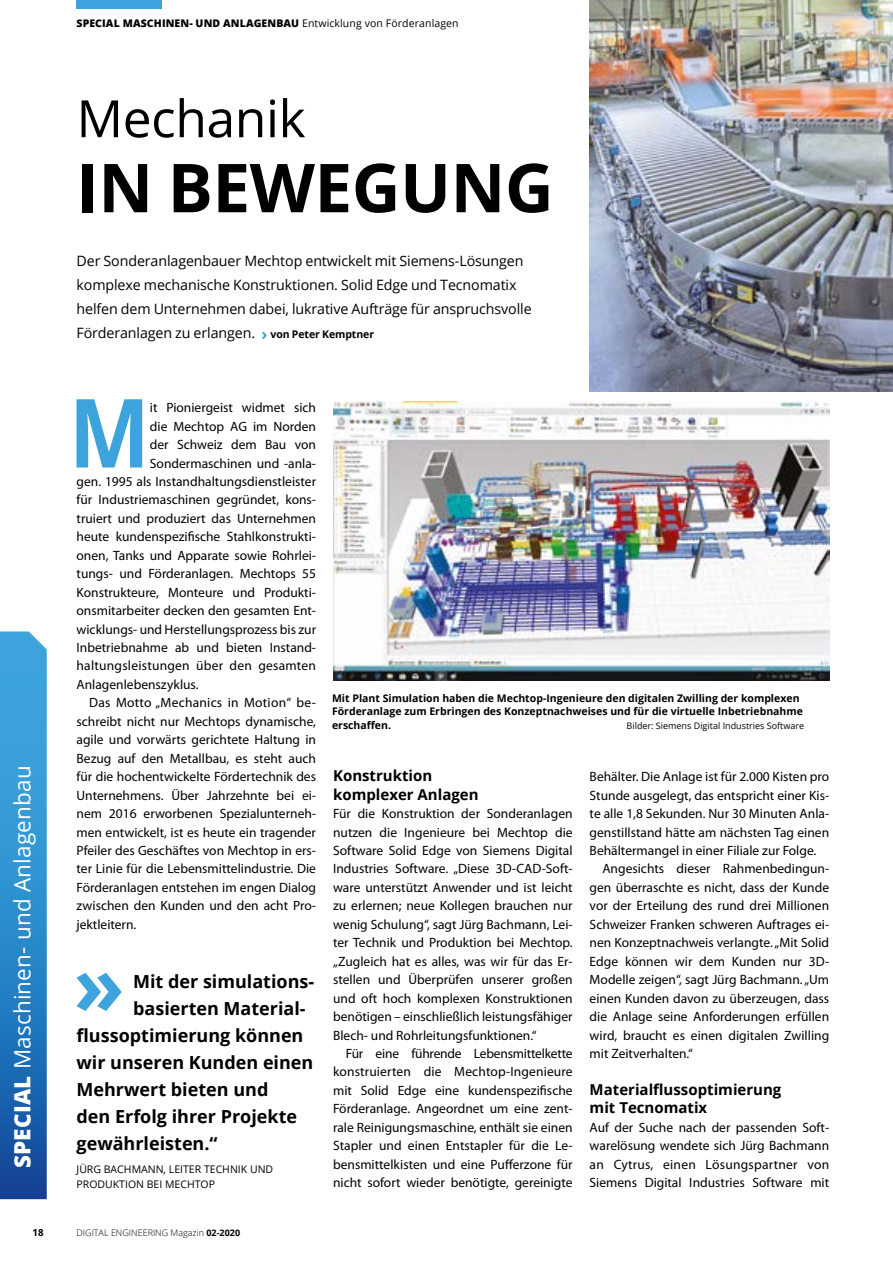
<style>
.page{position:relative;width:893px;height:1263px;background:#fff}
.page>*{position:absolute;margin:0;border:0;box-sizing:border-box;transform-origin:0 0}
.L_Initial{font:700 95.55px "Open Sans";color:#3ca3dc;scale:.9 1}
.L{font:700 83.7px "Open Sans";color:#3ca3dc}
.T{font:700 67.5px "Open Sans";letter-spacing:-.01em;color:#000}
.T_klein{font:51.6px "Open Sans";letter-spacing:-.01em;color:#000}
.DZ{font:22.35px "Open Sans";letter-spacing:.01em;color:#fff}
.L-2{font:700 18px "Open Sans";color:#000}
.ZT{font:700 15px/18.5px "Open Sans";color:#000}
.V{font:14.25px/24px "Open Sans";letter-spacing:-.01em;color:#000}
.L-3{font:13.5px/18.5px "Myriad Pro";color:#000;text-align:justify}
.L_ohne_EZ{font:13.5px/18.5px "Myriad Pro";color:#000;text-align:justify}
.L_Initial-2{font:13.5px "Myriad Pro";color:#000}
.L_Initial-3{font:13.5px "Myriad Pro";letter-spacing:.02em;color:#000}
.BU{font:700 10.5px/13.5px "Open Sans";color:#000}
.DZ-2{font:800 10.5px "Open Sans";letter-spacing:.01em;color:#000}
.L-4{font:10.5px/15px "Open Sans";color:#000}
.t1{font:700 9.75px "Open Sans";color:#000}
.BU-2{font:9px "Open Sans";color:#000}
.t2{font:300 9px "Open Sans";color:#000}
.s1{font-weight:400}
.s2{font-weight:700;font-size:16.5px;color:#3ca3dc}
.s3{font-weight:700;font-size:10.5px}
.s4{font-weight:800}
.s5{font-weight:700}
</style>
<div class="page">
<svg style="left:0;top:631px;width:47px;height:568px;background:#2c85c6"></svg>
<div style="left:77px;top:0;width:85px;height:9px;background:#3ca3dc"></div>
<img style="left:590px;top:0;width:303px;height:392px">
<img style="left:333px;top:402px;width:496px;height:279px">
<p class="DZ-2" style="left:77px;top:15px;width:384px">SPECIAL MASCHINEN- UND ANLAGENBAU <span class="s1">Entwicklung von Förderanlagen</span></p>
<p class="T_klein" style="left:77px;top:83px;width:231px">Mechanik</p>
<p class="T" style="left:77px;top:140px;width:479px">IN BEWEGUNG</p>
<p class="V" style="left:77px;top:248px;width:457px">Der Sonderanlagenbauer Mechtop entwickelt mit Siemens-Lösungen komplexe mechanische Konstruktionen. Solid Edge und Tecnomatix helfen dem Unternehmen dabei, lukrative Aufträge für anspruchsvolle Förderanlagen zu erlangen. <span class="s2">›</span> <span class="s3">von Peter Kemptner</span></p>
<p class="L_Initial" style="left:69px;top:365px;width:92px">M</p>
<p class="L_Initial-2" style="left:150px;top:399px;width:168px">it Pioniergeist widmet sich</p>
<p class="L_Initial-2" style="left:150px;top:418px;width:168px">die Mechtop AG im Norden</p>
<p class="L_Initial-2" style="left:150px;top:436px;width:168px">der Schweiz dem Bau von</p>
<p class="L_Initial-2" style="left:150px;top:455px;width:168px">Sondermaschinen und -anla-</p>
<p class="L_Initial-2" style="left:77px;top:473px;width:241px">gen. 1995 als Instandhaltungsdienstleister</p>
<p class="L_Initial-2" style="left:77px;top:492px;width:241px">für Industriemaschinen gegründet, kons-</p>
<p class="L_Initial-2" style="left:77px;top:510px;width:241px">truiert und produziert das Unternehmen</p>
<p class="L_Initial-2" style="left:77px;top:528px;width:241px">heute kundenspezifische Stahlkonstrukti-</p>
<p class="L_Initial-2" style="left:77px;top:547px;width:241px">onen, Tanks und Apparate sowie Rohrlei-</p>
<p class="L_Initial-2" style="left:77px;top:565px;width:241px">tungs- und Förderanlagen. Mechtops 55</p>
<p class="L_Initial-2" style="left:77px;top:584px;width:241px">Konstrukteure, Monteure und Produkti-</p>
<p class="L_Initial-2" style="left:77px;top:602px;width:241px">onsmitarbeiter decken den gesamten Ent-</p>
<p class="L_Initial-2" style="left:77px;top:621px;width:241px">wicklungs- und Herstellungsprozess bis zur</p>
<p class="L_Initial-2" style="left:77px;top:639px;width:241px">Inbetriebnahme ab und bieten Instand-</p>
<p class="L_Initial-3" style="left:77px;top:658px;width:241px">haltungsleistungen über den gesamten</p>
<p class="L_Initial-2" style="left:77px;top:676px;width:124px">Anlagenlebenszyklus.</p>
<p class="L-3" style="left:77px;top:693px;width:241px;text-indent:13px">Das Motto „Mechanics in Motion“ be&shy;schreibt nicht nur Mechtops dynamische, agile und vorwärts gerichtete Haltung in Bezug auf den Metallbau, es steht auch für die hochentwickelte Fördertechnik des Unternehmens. Über Jahrzehnte bei ei&shy;nem 2016 erworbenen Spezialunterneh&shy;men entwickelt, ist es heute ein tragender Pfeiler des Geschäftes von Mechtop in ers&shy;ter Linie für die Lebensmittelindustrie. Die Förderanlagen entstehen im engen Dialog zwischen den Kunden und den acht Pro&shy;jektleitern.</p>
<p class="BU" style="left:332px;top:691px;width:472px">Mit Plant Simulation haben die Mechtop-Ingenieure den digitalen Zwilling der komplexen<br>Förderanlage zum Erbringen des Konzeptnachweises und für die virtuelle Inbetriebnahme erschaffen.</p>
<p class="BU-2" style="left:627px;top:719px;width:179px">Bilder: Siemens Digital Industries Software</p>
<p class="DZ" style="left:7px;top:1168px;width:404px;rotate:-90deg"><span class="s4">SPECIAL</span> Maschinen- und Anlagenbau</p>
<p class="L-3" style="left:590px;top:767px;width:241px">Behä lter. Die Anlage ist für 2.000 Kisten pro Stunde ausgelegt, das entspricht einer Kis&shy;te alle 1,8 Sekunden. Nur 30 Minuten Anla&shy;genstillstand hätte am nächsten Tag einen Behältermangel in einer Filiale zur Folge.</p>
<p class="ZT" style="left:333px;top:766px;width:147px">Konstruktion komplexer Anlagen</p>
<p class="L_ohne_EZ" style="left:333px;top:804px;width:241px">Für die Konstruktion der Sonderanlagen nutzen die Ingenieure bei Mechtop die Software Solid Edge von Siemens Digital Industries Software. „Diese 3D-CAD-Soft&shy;ware unterstützt Anwender und ist leicht zu erlernen; neue Kollegen brauchen nur wenig Schulung“, sagt Jü rg Bachmann, Lei&shy;ter Technik und Produktion bei Mechtop. „Zugleich hat es alles, was wir für das Er&shy;stellen und Überprüfen unserer großen und oft hoch komplexen Konstruktionen benötigen – einschließlich leistungsfähiger Blech- und Rohrleitungsfunktionen.“</p>
<p class="L-3" style="left:333px;top:1044px;width:241px;text-indent:13px">Für eine fü hrende Lebensmittelkette konstruierten die Mechtop-Ingenieure mit Solid Edge eine kundenspezifische Förderanlage. Angeordnet um eine zent&shy;rale Reinigungsmaschine, enthält sie einen Stapler und einen Entstapler für die Le&shy;bensmittelkisten und eine Pufferzone für nicht sofort wieder benötigte, gereinigte</p>
<p class="L-3" style="left:590px;top:859px;width:241px;text-indent:13px">Angesichts dieser Rahmenbedingun&shy;gen ü berraschte es nicht, dass der Kunde vor der Erteilung des rund drei Millionen Schweizer Franken schweren Auftrages ei&shy;nen Konzeptnachweis verlangte. „Mit Solid Edge können wir dem Kunden nur 3D-Modelle zeigen“, sagt Jü rg Bachmann. „Um einen Kunden davon zu ü berzeugen, dass die Anlage seine Anforderungen erfü llen wird, braucht es einen digitalen Zwilling mit Zeitverhalten.“</p>
<p class="ZT" style="left:590px;top:1080px;width:193px">Materialflussoptimierung mit Tecnomatix</p>
<p class="L_ohne_EZ" style="left:590px;top:1118px;width:241px">Auf der Suche nach der passenden Soft&shy;warelösung wendete sich Jü rg Bachmann an Cytrus, einen Lösungspartner von Siemens Digital Industries Software mit</p>
<p class="L" style="left:73px;top:925px;width:53px">»</p>
<p class="L-2" style="left:133px;top:968px;width:183px">Mit der simulations-</p>
<p class="L-2" style="left:133px;top:995px;width:174px">basierten Material-</p>
<p class="L-2" style="left:77px;top:1022px;width:228px">flussoptimierung können</p>
<p class="L-2" style="left:77px;top:1049px;width:238px">wir unseren Kunden einen</p>
<p class="L-2" style="left:77px;top:1076px;width:193px">Mehrwert bieten und</p>
<p class="L-2" style="left:77px;top:1103px;width:222px">den Erfolg ihrer Projekte</p>
<p class="L-2" style="left:77px;top:1130px;width:143px">gewährleisten.“</p>
<p class="L-4" style="left:77px;top:1162px;width:198px">JÜRG BACHMANN, LEITER TECHNIK UND<br>PRODUKTION BEI MECHTOP</p>
<p class="t1" style="left:33px;top:1226px;width:13px">18</p>
<p class="t2" style="left:77px;top:1227px;width:165px">DIGITAL ENGINEERING Magazin <span class="s5">02-2020</span></p>
</div>
